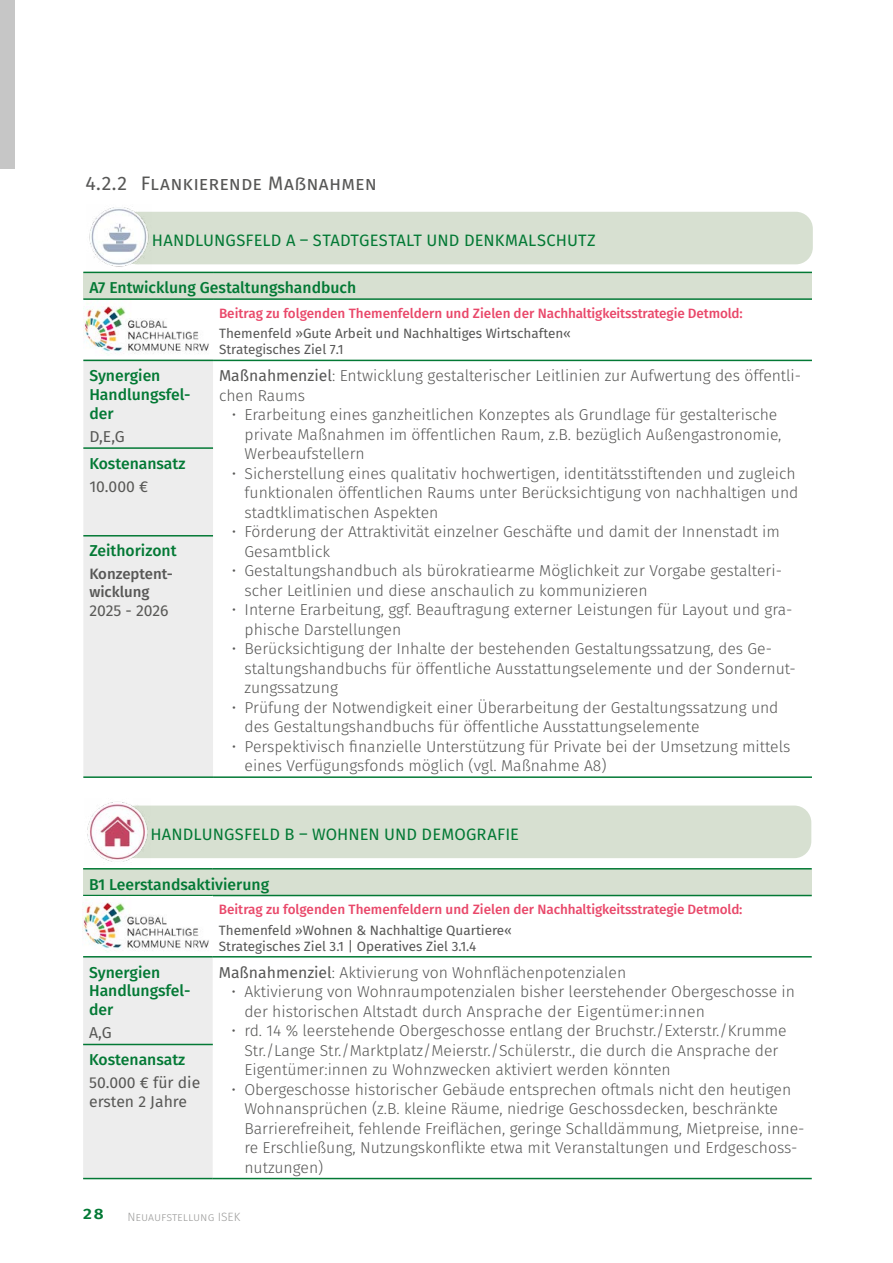
<style>
.page{position:relative;width:893px;height:1263px;background:#fff}
.page>*{position:absolute;margin:0;border:0;box-sizing:border-box;transform-origin:0 0}
.t1{font:19.5px "Fira Sans";letter-spacing:.005em;color:#575756}
.t2{font:16.5px "Fira Sans";letter-spacing:.005em;color:#037935}
.t3{font:300 15.75px/19.5px "Fira Sans";color:#575756}
.t4{font:500 15.75px/18.9px "Fira Sans";color:#037935}
.t5{font:15.75px/18.9px "Fira Sans";color:#585856}
.t6{font:500 15px/18px "Fira Sans";color:#575756}
.t7{font:600 15px "Fira Sans";color:#037935;scale:1.15 1}
.t8{font:500 13.5px "Fira Sans";color:#e9486a}
.t9{font:13.5px/16.2px "Fira Sans";color:#575756}
.t10{font:300 12px "Fira Sans";color:#9d9d9c}
.s1{font-size:18px}
.s2{font-weight:400}
</style>
<div class="page">
<div style="left:0;top:0;width:15px;height:169px;background:#c6c6c6"></div>
<div style="left:83px;top:272px;width:729px;height:27px;background:#d7e0d1"></div>
<div style="left:83px;top:359px;width:130px;height:417px;background:#ededed"></div>
<svg style="left:213px;top:359px;width:599px;height:177px"></svg>
<hr style="left:83px;top:298px;width:130px;height:2px;background:#037935">
<hr style="left:213px;top:298px;width:599px;height:2px;background:#037935">
<hr style="left:83px;top:360px;width:130px;height:1px;background:#037935">
<hr style="left:213px;top:360px;width:599px;height:1px;background:#037935">
<hr style="left:83px;top:447px;width:130px;height:2px;background:#037935">
<hr style="left:83px;top:535px;width:130px;height:1px;background:#037935">
<hr style="left:83px;top:272px;width:130px;height:1px;background:#037935">
<hr style="left:213px;top:272px;width:599px;height:1px;background:#037935">
<hr style="left:83px;top:776px;width:130px;height:2px;background:#037935">
<hr style="left:213px;top:776px;width:599px;height:2px;background:#037935">
<img style="left:83px;top:303px;width:126px;height:53px">
<div style="left:120px;top:212px;width:693px;height:52px;background:#d7e0d1;border-radius:17px"></div>
<img style="left:89px;top:207px;width:63px;height:60px">
<div style="left:119px;top:805px;width:692px;height:53px;background:#d7e0d1;border-radius:17px"></div>
<img style="left:87px;top:801px;width:63px;height:61px">
<div style="left:83px;top:869px;width:729px;height:26px;background:#d7e0d1"></div>
<div style="left:83px;top:957px;width:130px;height:221px;background:#ededed"></div>
<svg style="left:213px;top:896px;width:599px;height:282px"></svg>
<hr style="left:83px;top:895px;width:130px;height:1px;background:#037935">
<hr style="left:213px;top:895px;width:599px;height:1px;background:#037935">
<hr style="left:83px;top:956px;width:130px;height:1px;background:#037935">
<hr style="left:213px;top:956px;width:599px;height:1px;background:#037935">
<hr style="left:83px;top:1044px;width:130px;height:1px;background:#037935">
<hr style="left:83px;top:868px;width:130px;height:1px;background:#037935">
<hr style="left:213px;top:868px;width:599px;height:1px;background:#037935">
<hr style="left:83px;top:1178px;width:130px;height:1px;background:#037935">
<hr style="left:213px;top:1178px;width:599px;height:1px;background:#037935">
<div style="left:81px;top:897px;width:133px;height:59px;background:#fff"></div>
<img style="left:83px;top:902px;width:126px;height:50px">
<p class="t1" style="left:85px;top:168px;width:293px">4.2.2 Flankierende Ma<span class="s1">ẞ</span>nahmen</p>
<p class="t2" style="left:152px;top:228px;width:445px">HANDLUNGSFELD A – STADTGESTALT UND DENKMALSCHUTZ</p>
<p class="t4" style="left:89px;top:277px;width:268px">A7 Entwicklung Gestaltungshandbuch</p>
<p class="t8" style="left:219px;top:302px;width:525px">Beitrag zu folgenden Themenfeldern und Zielen der Nachhaltigkeitsstrategie Detmold:</p>
<p class="t9" style="left:219px;top:325px;width:353px">Themenfeld »Gute Arbeit und Nachhaltiges Wirtschaften«<br>Strategisches Ziel 7.1</p>
<p class="t4" style="left:89px;top:365px;width:103px">Synergien<br>Handlungsfel&shy;der</p>
<p class="t5" style="left:89px;top:427px;width:37px">D,E,G</p>
<p class="t3" style="left:219px;top:366px;width:584px"><span class="s2">Maßnahmenziel</span>: Entwicklung gestalterischer Leitlinien zur Aufwertung des öffentli&shy;chen Raums</p>
<p class="t3" style="left:245px;top:405px;width:538px;text-indent:-13px">• Erarbeitung eines ganzheitlichen Konzeptes als Grundlage für gestalterische private Maßnahmen im öffentlichen Raum, z.B. bezüglich Außengastronomie,<br>Werbeaufstellern</p>
<p class="t3" style="left:245px;top:463px;width:555px;text-indent:-13px">• Sicherstellung eines qualitativ hochwertigen, identitätsstiftenden und zugleich funktionalen öffentlichen Raums unter Berücksichtigung von nachhaltigen und stadtklimatischen Aspekten</p>
<p class="t3" style="left:245px;top:522px;width:537px;text-indent:-13px">• Förderung der Attraktivität einzelner Geschäfte und damit der Innenstadt im<br>Gesamtblick</p>
<p class="t3" style="left:245px;top:561px;width:539px;text-indent:-13px">• Gestaltungshandbuch als bürokratiearme Möglichkeit zur Vorgabe gestalteri&shy;scher Leitlinien und diese anschaulich zu kommunizieren</p>
<p class="t3" style="left:245px;top:600px;width:549px;text-indent:-13px">• Interne Erarbeitung, ggf. Beauftragung externer Leistungen für Layout und gra&shy;phische Darstellungen</p>
<p class="t3" style="left:245px;top:639px;width:553px;text-indent:-13px">• Berücksichtigung der Inhalte der bestehenden Gestaltungssatzung, des Ge&shy;staltungshandbuchs für öffentliche Ausstattungselemente und der Sondernut&shy;zungssatzung</p>
<p class="t3" style="left:245px;top:697px;width:535px;text-indent:-13px">• Prüfung der Notwendigkeit einer Überarbeitung der Gestaltungssatzung und des Gestaltungshandbuchs für öffentliche Ausstattungselemente</p>
<p class="t3" style="left:245px;top:736px;width:547px;text-indent:-13px">• Perspektivisch finanzielle Unterstützung für Private bei der Umsetzung mittels eines Verfügungsfonds möglich (vgl. Maßnahme A8)</p>
<p class="t4" style="left:89px;top:453px;width:98px">Kostenansatz</p>
<p class="t5" style="left:89px;top:477px;width:60px">10.000 €</p>
<p class="t4" style="left:89px;top:541px;width:89px">Zeithorizont</p>
<p class="t6" style="left:89px;top:564px;width:85px">Konzeptent&shy;wicklung</p>
<p class="t5" style="left:89px;top:600px;width:81px">2025 - 2026</p>
<p class="t2" style="left:150px;top:821px;width:370px">HANDLUNGSFELD B – WOHNEN UND DEMOGRAFIE</p>
<p class="t4" style="left:89px;top:874px;width:181px">B1 Leerstandsaktivierung</p>
<p class="t8" style="left:219px;top:898px;width:525px">Beitrag zu folgenden Themenfeldern und Zielen der Nachhaltigkeitsstrategie Detmold:</p>
<p class="t9" style="left:219px;top:921px;width:295px">Themenfeld »Wohnen &amp; Nachhaltige Quartiere«<br>Strategisches Ziel 3.1 | Operatives Ziel 3.1.4</p>
<p class="t4" style="left:89px;top:962px;width:103px">Synergien<br>Handlungsfel&shy;der</p>
<p class="t5" style="left:89px;top:1023px;width:24px">A,G</p>
<p class="t3" style="left:219px;top:962px;width:409px"><span class="s2">Maßnahmenziel</span>: Aktivierung von Wohnflächenpotenzialen</p>
<p class="t3" style="left:244px;top:982px;width:552px;text-indent:-13px">• Aktivierung von Wohnraumpotenzialen bisher leerstehender Obergeschosse in der historischen Altstadt durch Ansprache der Eigentümer:innen</p>
<p class="t3" style="left:244px;top:1021px;width:544px;text-indent:-13px">• rd. 14 % leerstehende Obergeschosse entlang der Bruchstr./Exterstr./Krumme<br>Str./Lange Str./Marktplatz/Meierstr./Schülerstr., die durch die Ansprache der<br>Eigentümer:innen zu Wohnzwecken aktiviert werden könnten</p>
<p class="t3" style="left:244px;top:1079px;width:562px;text-indent:-13px">• Obergeschosse historischer Gebäude entsprechen oftmals nicht den heutigen Wohnansprüchen (z.B. kleine Räume, niedrige Geschossdecken, beschränkte Barrierefreiheit, fehlende Freiflächen, geringe Schalldämmung, Mietpreise, inne&shy;re Erschließung, Nutzungskonflikte etwa mit Veranstaltungen und Erdgeschoss&shy;nutzungen)</p>
<p class="t4" style="left:89px;top:1049px;width:98px">Kostenansatz</p>
<p class="t5" style="left:89px;top:1073px;width:113px">50.000 € für die ersten 2 Jahre</p>
<p class="t7" style="left:83px;top:1201px;width:19px">28</p>
<p class="t10" style="left:128px;top:1208px;width:114px">Neuaufstellung ISEK</p>
</div>
